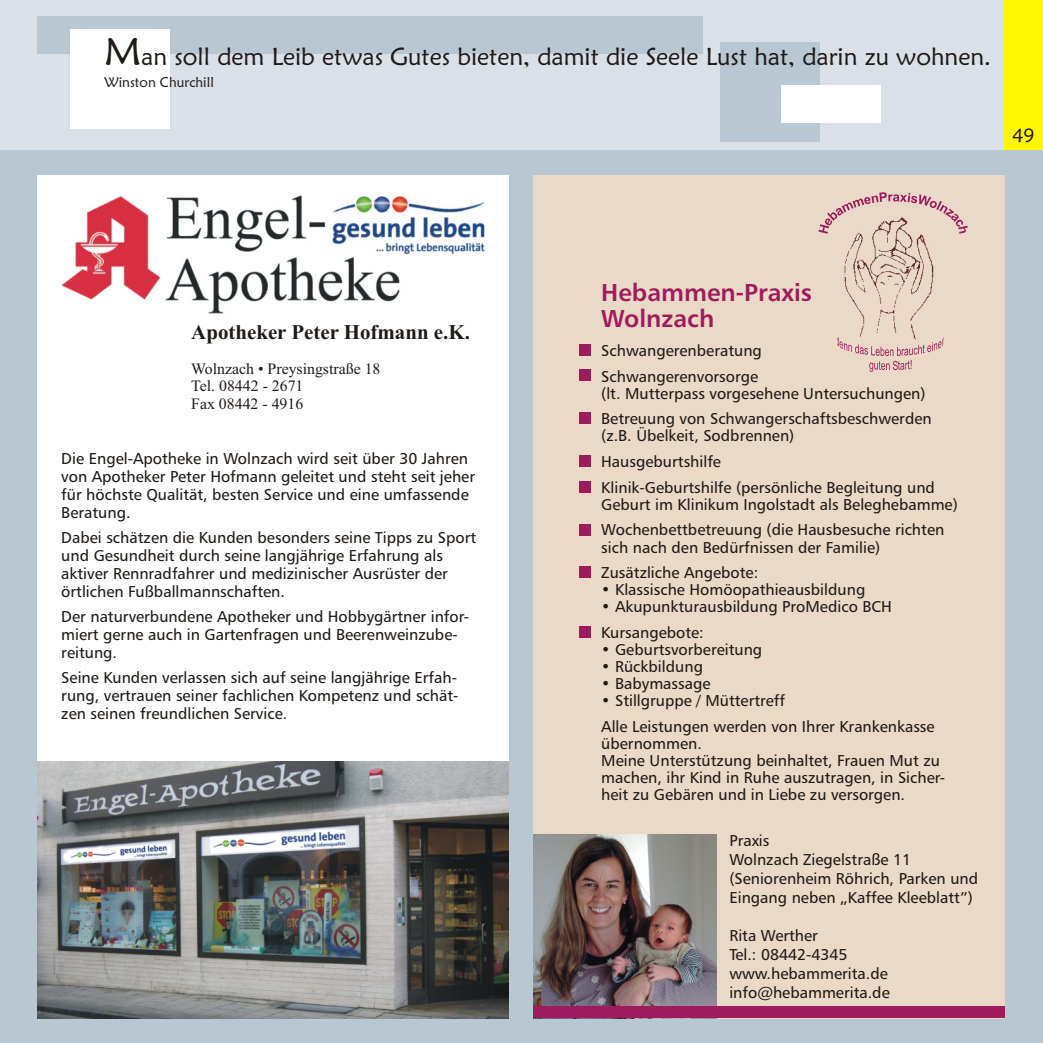
<style>
.page{position:relative;width:1043px;height:1043px;background:#fff}
.page>*{position:absolute;margin:0;border:0;box-sizing:border-box;transform-origin:0 0}
.t1{font:24.5px "Maiandra GD";color:#1f1a17}
.t2{font:700 24.5px/26.8px "Humnst 777 BT";color:#9e1c5e}
.t3{font:700 21px "Times New Roman";color:#1f1a17}
.t4{font:19.25px "Maiandra GD";color:#1f1a17}
.t5{font:15.75px/18px "Humnst 777 BT";color:#1f1a17}
.t6{font:15.75px/17.5px "Times New Roman";color:#1f1a17}
.t7{font:14px "Maiandra GD";color:#1f1a17}
.s1{font-size:38.5px}
</style>
<div class="page">
<div style="left:0;top:0;width:1005px;height:150px;background:#d9e0e8"></div>
<div style="left:1005px;top:0;width:38px;height:150px;background:#fff500"></div>
<div style="left:0;top:150px;width:1043px;height:893px;background:#b8c7d1"></div>
<div style="left:37px;top:175px;width:471px;height:843px;background:#fff"></div>
<img style="left:37px;top:761px;width:471px;height:257px">
<img style="left:61px;top:196px;width:423px;height:118px">
<div style="left:533px;top:175px;width:472px;height:843px;background:#ebd9c7"></div>
<img style="left:844px;top:234px;width:90px;height:103px">
<svg style="left:818px;top:192px;width:150px;height:42px"></svg>
<svg style="left:837px;top:337px;width:107px;height:35px"></svg>
<div style="left:579px;top:344px;width:12px;height:12px;background:#9e1c5e"></div>
<div style="left:579px;top:370px;width:12px;height:11px;background:#9e1c5e"></div>
<div style="left:579px;top:413px;width:12px;height:11px;background:#9e1c5e"></div>
<div style="left:579px;top:455px;width:12px;height:12px;background:#9e1c5e"></div>
<div style="left:579px;top:481px;width:12px;height:11px;background:#9e1c5e"></div>
<div style="left:579px;top:524px;width:12px;height:12px;background:#9e1c5e"></div>
<div style="left:579px;top:626px;width:12px;height:11px;background:#9e1c5e"></div>
<div style="left:579px;top:566px;width:12px;height:11px;background:#9e1c5e"></div>
<img style="left:533px;top:835px;width:184px;height:171px">
<div style="left:533px;top:1006px;width:472px;height:12px;background:#9e1c5e"></div>
<div style="left:721px;top:43px;width:99px;height:99px;background:#b8c7d1"></div>
<div style="left:37px;top:16px;width:666px;height:37px;background:#b8c7d1"></div>
<div style="left:71px;top:30px;width:99px;height:99px;background:#fff"></div>
<div style="left:781px;top:85px;width:99px;height:37px;background:#fff"></div>
<h1 class="t1" style="left:105px;top:46px;width:888px"><span class="s1">M</span>an soll dem Leib etwas Gutes bieten, damit die Seele Lust hat, darin zu wohnen.</h1>
<p class="t7" style="left:105px;top:77px;width:111px">Winston Churchill</p>
<p class="t4" style="left:1013px;top:127px;width:23px">49</p>
<h2 class="t3" style="left:191px;top:324px;width:280px">Apotheker Peter Hofmann e.K.</h2>
<p class="t6" style="left:191px;top:361px;width:191px">Wolnzach • Preysingstraße 18<br>Tel. 08442 - 2671<br>Fax 08442 - 4916</p>
<p class="t5" style="left:61px;top:451px;width:415px">Die Engel-Apotheke in Wolnzach wird seit über 30 Jahren von Apotheker Peter Hofmann geleitet und steht seit jeher für höchste Qualität, besten Service und eine umfassende Beratung.</p>
<p class="t5" style="left:61px;top:530px;width:416px">Dabei schätzen die Kunden besonders seine Tipps zu Sport und Gesundheit durch seine langjährige Erfahrung als aktiver Rennradfahrer und medizinischer Ausrüster der örtlichen Fußballmannschaften.</p>
<p class="t5" style="left:61px;top:609px;width:409px">Der naturverbundene Apotheker und Hobbygärtner infor&shy;miert gerne auch in Gartenfragen und Beerenweinzube&shy;reitung.</p>
<p class="t5" style="left:61px;top:669px;width:399px;text-align:justify">Seine Kunden verlassen sich auf seine langjährige Erfah&shy;rung, vertrauen seiner fachlichen Kompetenz und schät&shy;zen seinen freundlichen Service.</p>
<h1 class="t2" style="left:601px;top:281px;width:212px">Hebammen-Praxis<br>Wolnzach</h1>
<p class="t5" style="left:601px;top:339px;width:162px;line-height:25.7px">Schwangerenberatung<br>Schwangerenvorsorge</p>
<p class="t5" style="left:601px;top:382px;width:332px;line-height:25.7px">(lt. Mutterpass vorgesehene Untersuchungen)<br>Betreuung von Schwangerschaftsbeschwerden</p>
<p class="t5" style="left:601px;top:424px;width:335px;line-height:25.7px">(z.B. Übelkeit, Sodbrennen)<br>Hausgeburtshilfe<br>Klinik-Geburtshilfe (persönliche Begleitung und</p>
<p class="t5" style="left:601px;top:493px;width:358px;line-height:25.7px">Geburt im Klinikum Ingolstadt als Beleghebamme)<br>Wochenbettbetreuung (die Hausbesuche richten</p>
<p class="t5" style="left:601px;top:536px;width:280px;line-height:25.7px">sich nach den Bedürfnissen der Familie)<br>Zusätzliche Angebote:</p>
<p class="t5" style="left:601px;top:582px;width:266px">• Klassische Homöopathieausbildung</p>
<p class="t5" style="left:601px;top:595px;width:292px;line-height:25.7px">• Akupunkturausbildung ProMedico BCH<br>Kursangebote:</p>
<p class="t5" style="left:601px;top:642px;width:163px">• Geburtsvorbereitung</p>
<p class="t5" style="left:601px;top:659px;width:103px">• Rückbildung</p>
<p class="t5" style="left:601px;top:676px;width:111px">• Babymassage</p>
<p class="t5" style="left:601px;top:689px;width:335px;line-height:25.7px">• Stillgruppe / Müttertreff<br>Alle Leistungen werden von Ihrer Krankenkasse</p>
<p class="t5" style="left:601px;top:736px;width:346px;line-height:17.2px">übernommen.<br>Meine Unterstützung beinhaltet, Frauen Mut zu machen, ihr Kind in Ruhe auszutragen, in Sicher&shy;heit zu Gebären und in Liebe zu versorgen.</p>
<p class="t5" style="left:729px;top:832px;width:250px;line-height:19.1px">Praxis<br>Wolnzach Ziegelstraße 11 (Seniorenheim Röhrich, Parken und<br>Eingang neben „Kaffee Kleeblatt”)</p>
<p class="t5" style="left:729px;top:927px;width:162px;line-height:19.1px">Rita Werther<br>Tel.: 08442-4345 www.hebammerita.de info@hebammerita.de</p>
</div>
